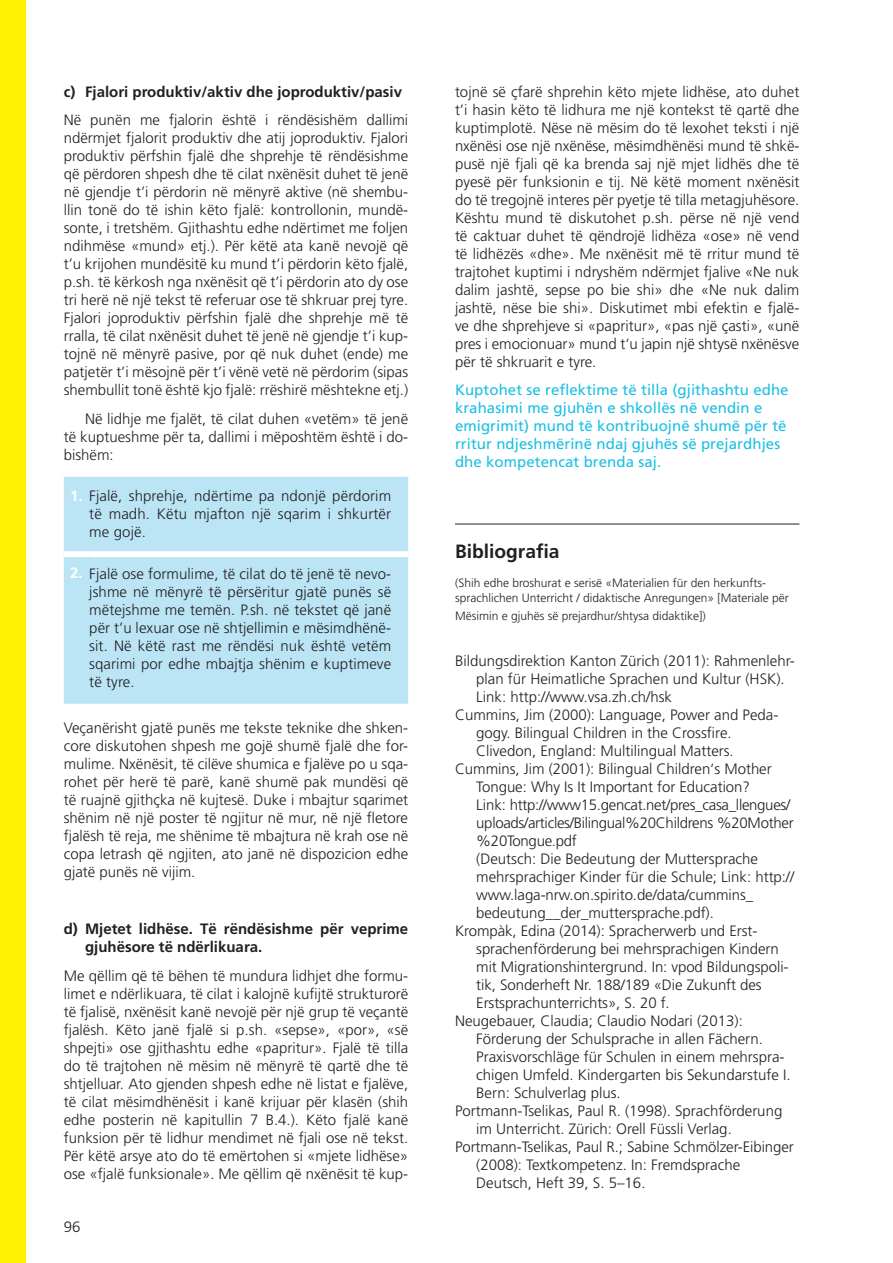
<style>
.page{position:relative;width:893px;height:1263px;background:#fff}
.page>*{position:absolute;margin:0;border:0;box-sizing:border-box;transform-origin:0 0}
.t1{font:700 19.2px "Frutiger";color:#231f20}
.t2{font:300 15px/18px "Frutiger";color:#231f20;text-align:justify}
.t3{font:15px/18px "Frutiger LT Pro";letter-spacing:.005em;color:#1cbfe5}
.t4{font:300 15px "Frutiger";letter-spacing:-.02em;color:#231f20}
.t5{font:700 15px/18px "Frutiger";color:#231f20}
.t6{font:300 12px/14.4px "Frutiger";color:#231f20}
.s1{font-family:"Frutiger LT Pro";font-weight:700;color:#fff}
</style>
<div class="page">
<div style="left:0;top:0;width:26px;height:1263px;background:#fff101"></div>
<div style="left:64px;top:477px;width:344px;height:227px;background:#bbe5f5"></div>
<div style="left:64px;top:551px;width:25px;height:6px;background:#fff"></div>
<div style="left:89px;top:551px;width:319px;height:6px;background:#fff"></div>
<hr style="left:455px;top:524px;width:344px;height:1px;background:#231f20">
<p class="t5" style="left:64px;top:82px;width:340px">c) Fjalori produktiv/aktiv dhe joproduktiv/pasiv</p>
<p class="t2" style="left:64px;top:111px;width:346px">Në punën me fjalorin është i rëndësishëm dallimi ndërmjet fjalorit produktiv dhe atij joproduktiv. Fjalori produktiv përfshin fjalë dhe shprehje të rëndësishme që përdoren shpesh dhe të cilat nxënësit duhet të jenë në gjendje t’i përdorin në mënyrë aktive (në shembu&shy;llin tonë do të ishin këto fjalë: kontrollonin, mundë&shy;sonte, i tretshëm. Gjithashtu edhe ndërtimet me foljen ndihmëse «mund» etj.). Për këtë ata kanë nevojë që t’u krijohen mundësitë ku mund t’i përdorin këto fjalë, p.sh. të kërkosh nga nxënësit që t’i përdorin ato dy ose tri herë në një tekst të referuar ose të shkruar prej tyre.<br>Fjalori joproduktiv përfshin fjalë dhe shprehje më të rralla, të cilat nxënësit duhet të jenë në gjendje t’i kup&shy;tojnë në mënyrë pasive, por që nuk duhet (ende) me patjetër t’i mësojnë për t’i vënë vetë në përdorim (sipas shembullit tonë është kjo fjalë: rrëshirë mështekne etj.)</p>
<p class="t2" style="left:64px;top:410px;width:346px;text-indent:21px">Në lidhje me fjalët, të cilat duhen «vetëm» të jenë të kuptueshme për ta, dallimi i mëposhtëm është i do&shy;bishëm:</p>
<p class="t2" style="left:89px;top:487px;width:303px;text-indent:-19px"><span class="s1">1.</span> Fjalë, shprehje, ndërtime pa ndonjë përdorim të madh. Këtu mjafton një sqarim i shkurtër me gojë.</p>
<p class="t2" style="left:89px;top:564px;width:303px;text-indent:-19px"><span class="s1">2.</span> Fjalë ose formulime, të cilat do të jenë të nevo&shy;jshme në mënyrë të përsëritur gjatë punës së mëtejshme me temën. P.sh. në tekstet që janë për t’u lexuar ose në shtjellimin e mësimdhënë&shy;sit. Në këtë rast me rëndësi nuk është vetëm sqarimi por edhe mbajtja shënim e kuptimeve të tyre.</p>
<p class="t2" style="left:64px;top:718px;width:346px">Veçanërisht gjatë punës me tekste teknike dhe shken&shy;core diskutohen shpesh me gojë shumë fjalë dhe for&shy;mulime. Nxënësit, të cilëve shumica e fjalëve po u sqa&shy;rohet për herë të parë, kanë shumë pak mundësi që të ruajnë gjithçka në kujtesë. Duke i mbajtur sqarimet shënim në një poster të ngjitur në mur, në një fletore fjalësh të reja, me shënime të mbajtura në krah ose në copa letrash që ngjiten, ato janë në dispozicion edhe gjatë punës në vijim.</p>
<p class="t5" style="left:85px;top:920px;width:325px;text-indent:-21px">d) Mjetet lidhëse. Të rëndësishme për veprime gjuhësore të ndërlikuara.</p>
<p class="t2" style="left:64px;top:966px;width:346px">Me qëllim që të bëhen të mundura lidhjet dhe formu&shy;limet e ndërlikuara, të cilat i kalojnë kufijtë strukturorë të fjalisë, nxënësit kanë nevojë për një grup të veçantë fjalësh. Këto janë fjalë si p.sh. «sepse», «por», «së shpejti» ose gjithashtu edhe «papritur». Fjalë të tilla do të trajtohen në mësim në mënyrë të qartë dhe të shtjelluar. Ato gjenden shpesh edhe në listat e fjalëve, të cilat mësimdhënësit i kanë krijuar për klasën (shih edhe posterin në kapitullin 7 B.4.). Këto fjalë kanë funksion për të lidhur mendimet në fjali ose në tekst.<br>Për këtë arsye ato do të emërtohen si «mjete lidhëse» ose «fjalë funksionale». Me qëllim që nxënësit të kup-</p>
<p class="t2" style="left:64px;top:1218px;width:18px">96</p>
<p class="t2" style="left:455px;top:83px;width:346px">tojnë së çfarë shprehin këto mjete lidhëse, ato duhet t’i hasin këto të lidhura me një kontekst të qartë dhe kuptimplotë. Nëse në mësim do të lexohet teksti i një nxënësi ose një nxënëse, mësimdhënësi mund të shkë&shy;pusë një fjali që ka brenda saj një mjet lidhës dhe të pyesë për funksionin e tij. Në këtë moment nxënësit do të tregojnë interes për pyetje të tilla metagjuhësore.<br>Kështu mund të diskutohet p.sh. përse në një vend të caktuar duhet të qëndrojë lidhëza «ose» në vend të lidhëzës «dhe». Me nxënësit më të rritur mund të trajtohet kuptimi i ndryshëm ndërmjet fjalive «Ne nuk dalim jashtë, sepse po bie shi» dhe «Ne nuk dalim jashtë, nëse bie shi». Diskutimet mbi efektin e fjalë&shy;ve dhe shprehjeve si «papritur», «pas një çasti», «unë pres i emocionuar» mund t‘u japin një shtysë nxënësve për të shkruarit e tyre.</p>
<p class="t3" style="left:455px;top:381px;width:335px">Kuptohet se reflektime të tilla (gjithashtu edhe krahasimi me gjuhën e shkollës në vendin e emigrimit) mund të kontribuojnë shumë për të rritur ndjeshmërinë ndaj gjuhës së prejardhjes dhe kompetencat brenda saj.</p>
<p class="t1" style="left:455px;top:540px;width:106px">Bibliografia</p>
<p class="t6" style="left:455px;top:576px;width:335px">(Shih edhe broshurat e serisë «Materialien für den herkunfts&shy;sprachlichen Unterricht / didaktische Anregungen» [Materiale për</p>
<p class="t6" style="left:455px;top:608px;width:252px">Mësimin e gjuhës së prejardhur/shtysa didaktike])</p>
<p class="t2" style="left:455px;top:652px;width:341px">Bildungsdirektion Kanton Zürich (2011): Rahmenlehr-</p>
<p class="t2" style="left:476px;top:670px;width:310px">plan für Heimatliche Sprachen und Kultur (HSK).</p>
<p class="t2" style="left:476px;top:688px;width:197px">Link: http://www.vsa.zh.ch/hsk</p>
<p class="t2" style="left:455px;top:706px;width:325px">Cummins, Jim (2000): Language, Power and Peda-</p>
<p class="t2" style="left:476px;top:724px;width:257px">gogy. Bilingual Children in the Crossfire.</p>
<p class="t2" style="left:476px;top:742px;width:259px">Clivedon, England: Multilingual Matters.</p>
<p class="t2" style="left:455px;top:760px;width:318px">Cummins, Jim (2001): Bilingual Children‘s Mother</p>
<p class="t2" style="left:476px;top:778px;width:275px">Tongue: Why Is It Important for Education?</p>
<p class="t4" style="left:476px;top:797px;width:315px">Link: http://www15.gencat.net/pres_casa_llengues/</p>
<p class="t4" style="left:476px;top:815px;width:319px">uploads/articles/Bilingual%20Childrens %20Mother</p>
<p class="t4" style="left:476px;top:833px;width:102px">%20Tongue.pdf</p>
<p class="t2" style="left:476px;top:850px;width:283px">(Deutsch: Die Bedeutung der Muttersprache</p>
<p class="t2" style="left:476px;top:868px;width:319px">mehrsprachiger Kinder für die Schule; Link: http://</p>
<p class="t2" style="left:476px;top:886px;width:279px">www.laga-nrw.on.spirito.de/data/cummins_</p>
<p class="t2" style="left:476px;top:904px;width:239px">bedeutung__der_muttersprache.pdf).</p>
<p class="t2" style="left:455px;top:922px;width:304px">Krompàk, Edina (2014): Spracherwerb und Erst-</p>
<p class="t2" style="left:476px;top:940px;width:304px">sprachenförderung bei mehrsprachigen Kindern</p>
<p class="t2" style="left:476px;top:958px;width:314px">mit Migrationshintergrund. In: vpod Bildungspoli-</p>
<p class="t2" style="left:476px;top:976px;width:287px">tik, Sonderheft Nr. 188/189 «Die Zukunft des</p>
<p class="t2" style="left:476px;top:994px;width:195px">Erstsprachunterrichts», S. 20 f.</p>
<p class="t2" style="left:455px;top:1012px;width:289px">Neugebauer, Claudia; Claudio Nodari (2013):</p>
<p class="t2" style="left:476px;top:1030px;width:288px">Förderung der Schulsprache in allen Fächern.</p>
<p class="t2" style="left:476px;top:1048px;width:310px">Praxisvorschläge für Schulen in einem mehrspra-</p>
<p class="t2" style="left:476px;top:1066px;width:316px">chigen Umfeld. Kindergarten bis Sekundarstufe I.</p>
<p class="t2" style="left:476px;top:1084px;width:146px">Bern: Schulverlag plus.</p>
<p class="t2" style="left:455px;top:1102px;width:329px">Portmann-Tselikas, Paul R. (1998). Sprachförderung</p>
<p class="t2" style="left:476px;top:1120px;width:257px">im Unterricht. Zürich: Orell Füssli Verlag.</p>
<p class="t2" style="left:455px;top:1138px;width:340px">Portmann-Tselikas, Paul R.; Sabine Schmölzer-Eibinger</p>
<p class="t2" style="left:476px;top:1156px;width:265px">(2008): Textkompetenz. In: Fremdsprache</p>
<p class="t2" style="left:476px;top:1174px;width:171px">Deutsch, Heft 39, S. 5–16.</p>
</div>
